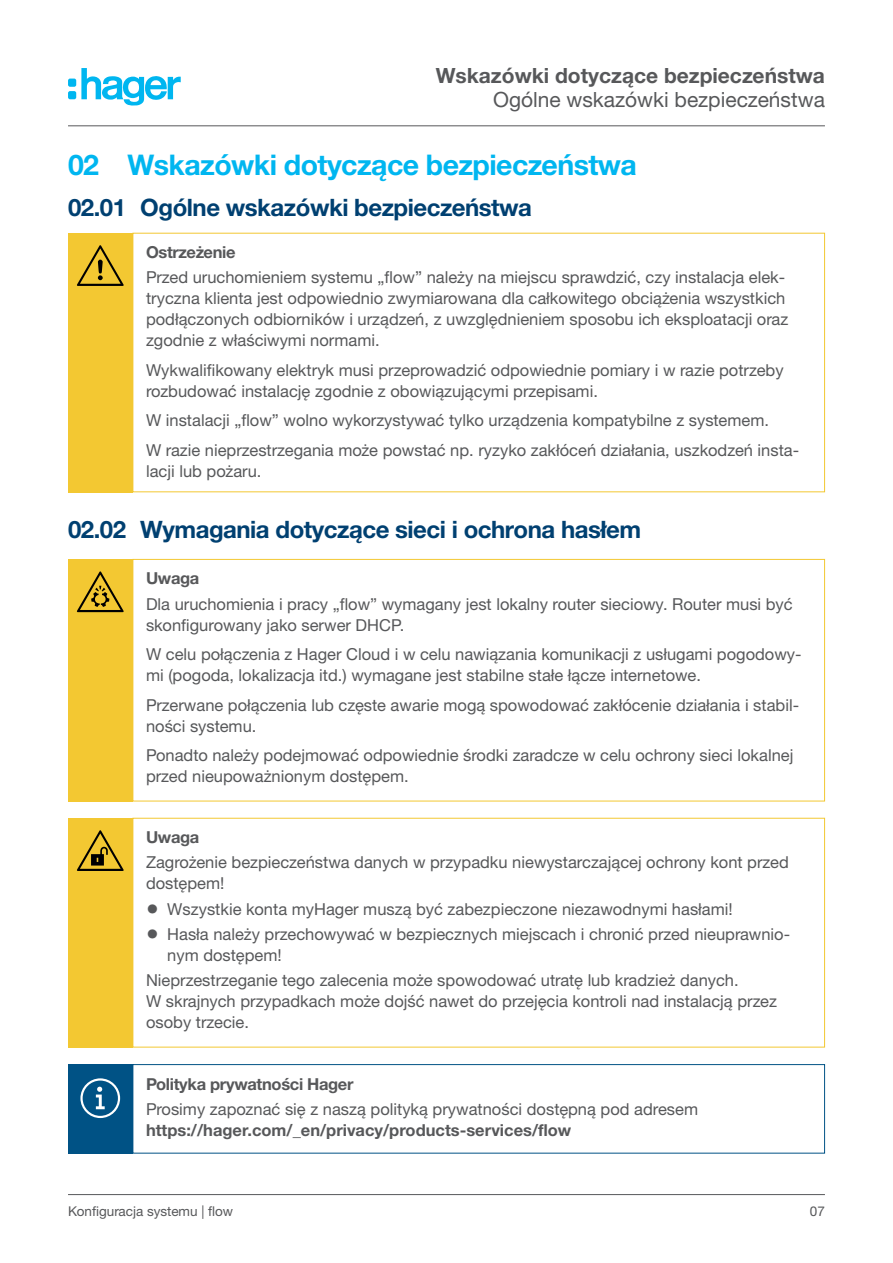
<style>
.page{position:relative;width:893px;height:1263px;background:#fff}
.page>*{position:absolute;margin:0;border:0;box-sizing:border-box;transform-origin:0 0}
.t1{font:700 28.5px "Helvetica Neue LTW1 G";letter-spacing:-.02em;color:#00b6f0}
.t2{font:700 24px "Helvetica Neue LTW1 G";letter-spacing:-.02em;color:#004071}
.t3{font:700 21px "Helvetica Neue LTW1 G";color:#57585a}
.t4{font:21px "Helvetica Neue LTW1 G";color:#57585a}
.kind-source{font:16.5px/21px "Helvetica Neue LTW1 G";color:#57585a}
.consequence{font:16.5px/21px "Helvetica Neue LTW1 G";color:#57585a}
.notice_text{font:16.5px/21px "Helvetica Neue LTW1 G";color:#57585a}
.notice_headline{font:700 16.5px "Helvetica Neue LTW1 G";letter-spacing:-.02em;color:#57585a}
.signal-word{font:700 16.5px "Helvetica Neue LTW1 G";letter-spacing:-.02em;color:#57585a}
.t5{font:13.5px "Helvetica Neue LTW1 G";color:#57585a}
.s1{font-size:25.5px}
.s2{font-weight:700}
</style>
<div class="page">
<hr style="left:68px;top:125px;width:757px;height:1px;background:#57585a">
<hr style="left:68px;top:1194px;width:757px;height:1px;background:#57585a">
<div style="left:68px;top:233px;width:65px;height:259px;background:#f3c832"></div>
<svg style="left:77px;top:245px;width:47px;height:41px"></svg>
<div style="left:133px;top:559px;width:692px;height:242px;border:1px solid #f3c832"></div>
<div style="left:68px;top:559px;width:65px;height:242px;background:#f3c832"></div>
<svg style="left:77px;top:571px;width:47px;height:41px"></svg>
<div style="left:133px;top:818px;width:692px;height:229px;border:1px solid #f3c832"></div>
<div style="left:68px;top:818px;width:65px;height:229px;background:#f3c832"></div>
<svg style="left:77px;top:830px;width:47px;height:41px"></svg>
<div style="left:133px;top:1064px;width:692px;height:89px;border:1px solid #005285"></div>
<div style="left:68px;top:1064px;width:65px;height:89px;background:#005285"></div>
<svg style="left:80px;top:1078px;width:40px;height:40px"></svg>
<svg style="left:68px;top:68px;width:113px;height:38px"></svg>
<p class="t3" style="left:436px;top:63px;width:391px">Wskazówki dotyczące bezpieczeństwa</p>
<p class="t4" style="left:493px;top:87px;width:333px">Ogólne wskazówki bezpieczeństwa</p>
<p class="t1" style="left:68px;top:147px;width:570px">02 Wskazówki dotyczące bezpieczeństwa</p>
<p class="t2" style="left:68px;top:193px;width:465px">02.01 Ogólne wskazówki bezpieczeństwa</p>
<p class="signal-word" style="left:146px;top:242px;width:91px">Ostrzeżenie</p>
<p class="kind-source" style="left:146px;top:267px;width:644px">Przed uruchomieniem systemu „flow” należy na miejscu sprawdzić, czy instalacja elek&shy;tryczna klienta jest odpowiednio zwymiarowana dla całkowitego obciążenia wszystkich podłączonych odbiorników i urządzeń, z uwzględnieniem sposobu ich eksploatacji oraz zgodnie z właściwymi normami.</p>
<p class="consequence" style="left:146px;top:359px;width:639px">Wykwalifikowany elektryk musi przeprowadzić odpowiednie pomiary i w razie potrzeby rozbudować instalację zgodnie z obowiązującymi przepisami.</p>
<p class="kind-source" style="left:146px;top:410px;width:625px">W instalacji „flow” wolno wykorzystywać tylko urządzenia kompatybilne z systemem.</p>
<p class="consequence" style="left:146px;top:439px;width:655px">W razie nieprzestrzegania może powstać np. ryzyko zakłóceń działania, uszkodzeń insta&shy;lacji lub pożaru.</p>
<p class="t2" style="left:68px;top:515px;width:575px">02.02 Wymagania dotyczące sieci i ochrona hasłem</p>
<p class="signal-word" style="left:146px;top:568px;width:55px">Uwaga</p>
<p class="consequence" style="left:146px;top:593px;width:648px">Dla uruchomienia i pracy „flow” wymagany jest lokalny router sieciowy. Router musi być skonfigurowany jako serwer DHCP.</p>
<p class="kind-source" style="left:146px;top:644px;width:657px">W celu połączenia z Hager Cloud i w celu nawiązania komunikacji z usługami pogodowy&shy;mi (pogoda, lokalizacja itd.) wymagane jest stabilne stałe łącze internetowe.</p>
<p class="consequence" style="left:146px;top:694px;width:655px">Przerwane połączenia lub częste awarie mogą spowodować zakłócenie działania i stabil&shy;ności systemu.</p>
<p class="kind-source" style="left:146px;top:745px;width:649px">Ponadto należy podejmować odpowiednie środki zaradcze w celu ochrony sieci lokalnej przed nieupoważnionym dostępem.</p>
<p class="signal-word" style="left:146px;top:827px;width:55px">Uwaga</p>
<p class="kind-source" style="left:146px;top:852px;width:644px">Zagrożenie bezpieczeństwa danych w przypadku niewystarczającej ochrony kont przed dostępem!</p>
<p class="kind-source" style="left:146px;top:898px;width:588px"><span class="s1">•</span> Wszystkie konta myHager muszą być zabezpieczone niezawodnymi hasłami!</p>
<p class="kind-source" style="left:167px;top:923px;width:624px;text-indent:-21px"><span class="s1">•</span> Hasła należy przechowywać w bezpiecznych miejscach i chronić przed nieuprawnio&shy;nym dostępem!</p>
<p class="consequence" style="left:146px;top:970px;width:632px">Nieprzestrzeganie tego zalecenia może spowodować utratę lub kradzież danych.<br>W skrajnych przypadkach może dojść nawet do przejęcia kontroli nad instalacją przez osoby trzecie.</p>
<p class="notice_headline" style="left:146px;top:1073px;width:209px">Polityka prywatności Hager</p>
<p class="notice_text" style="left:146px;top:1098px;width:554px">Prosimy zapoznać się z naszą polityką prywatności dostępną pod adresem <span class="s2">https://hager.com/_en/privacy/products-services/flow</span></p>
<p class="t5" style="left:68px;top:1203px;width:167px">Konfiguracja systemu | flow</p>
<p class="t5" style="left:810px;top:1203px;width:17px">07</p>
</div>
